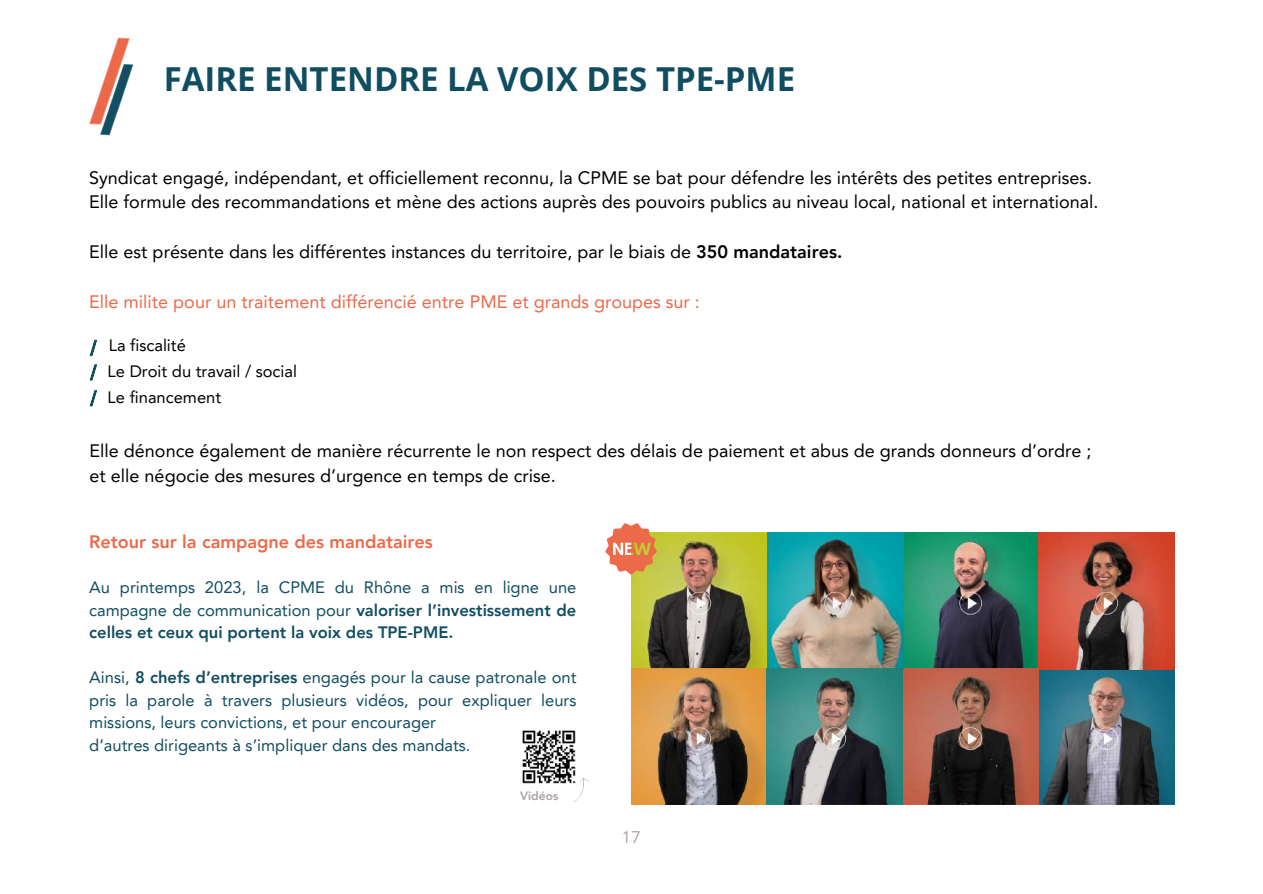
<style>
.page{position:relative;width:1263px;height:894px;background:#fff}
.page>*{position:absolute;margin:0;border:0;box-sizing:border-box;transform-origin:0 0}
.t1{font:700 33px "Open Sans";color:#114d61}
.t2{font:18px/24.8px "Avenir LT Pro";color:#000}
.t3{font:18px "Avenir LT Pro";color:#ec694a}
.t4{font:800 18px "Avenir LT Pro";color:#ec694a}
.t5{font:16.5px/22.5px "Avenir LT Pro";color:#114d61;text-align:justify}
.t6{font:16.5px/25.8px "Avenir LT Pro";color:#000}
.t7{font:16.5px "Open Sans";color:#aaa2a5}
.t8{font:800 12px "Avenir LT Pro";color:#aaa2a5}
.s1{font-weight:800}
</style>
<div class="page">
<img style="left:631px;top:533px;width:543px;height:271px">
<img style="left:89px;top:37px;width:45px;height:99px">
<svg style="left:89px;top:339px;width:8px;height:17px"></svg>
<svg style="left:89px;top:390px;width:9px;height:16px"></svg>
<svg style="left:89px;top:364px;width:8px;height:16px"></svg>
<img style="left:522px;top:730px;width:54px;height:54px">
<svg style="left:568px;top:776px;width:21px;height:26px"></svg>
<svg style="left:605px;top:523px;width:52px;height:51px"></svg>
<h1 class="t1" style="left:164px;top:56px;width:633px">FAIRE ENTENDRE LA VOIX DES TPE-PME</h1>
<p class="t2" style="left:89px;top:167px;width:1011px">Syndicat engagé, indépendant, et officiellement reconnu, la CPME se bat pour défendre les intérêts des petites entreprises.<br>Elle formule des recommandations et mène des actions auprès des pouvoirs publics au niveau local, national et international.</p>
<p class="t2" style="left:89px;top:241px;width:755px">Elle est présente dans les différentes instances du territoire, par le biais de <span class="s1">350 mandataires.</span></p>
<p class="t3" style="left:89px;top:294px;width:612px">Elle milite pour un traitement différencié entre PME et grands groupes sur :</p>
<p class="t6" style="left:108px;top:334px;width:191px">La fiscalité<br>Le Droit du travail / social<br>Le financement</p>
<p class="t2" style="left:90px;top:440px;width:1003px">Elle dénonce également de manière récurrente le non respect des délais de paiement et abus de grands donneurs d’ordre ; et elle négocie des mesures d’urgence en temps de crise.</p>
<p class="t4" style="left:89px;top:534px;width:345px">Retour sur la campagne des mandataires</p>
<p class="t5" style="left:89px;top:577px;width:489px">Au printemps 2023, la CPME du Rhône a mis en ligne une campagne de communication pour <span class="s1">valoriser l’investissement de celles et ceux qui portent la voix des TPE-PME.</span></p>
<p class="t5" style="left:89px;top:667px;width:489px;text-align:left">Ainsi, <span class="s1">8 chefs d’entreprises</span> engagés pour la cause patronale ont pris la parole à travers plusieurs vidéos, pour expliquer leurs missions, leurs convictions, et pour encourager<br>d’autres dirigeants à s’impliquer dans des mandats.</p>
<p class="t8" style="left:520px;top:791px;width:40px">Vidéos</p>
<p class="t7" style="left:622px;top:825px;width:20px">17</p>
</div>
